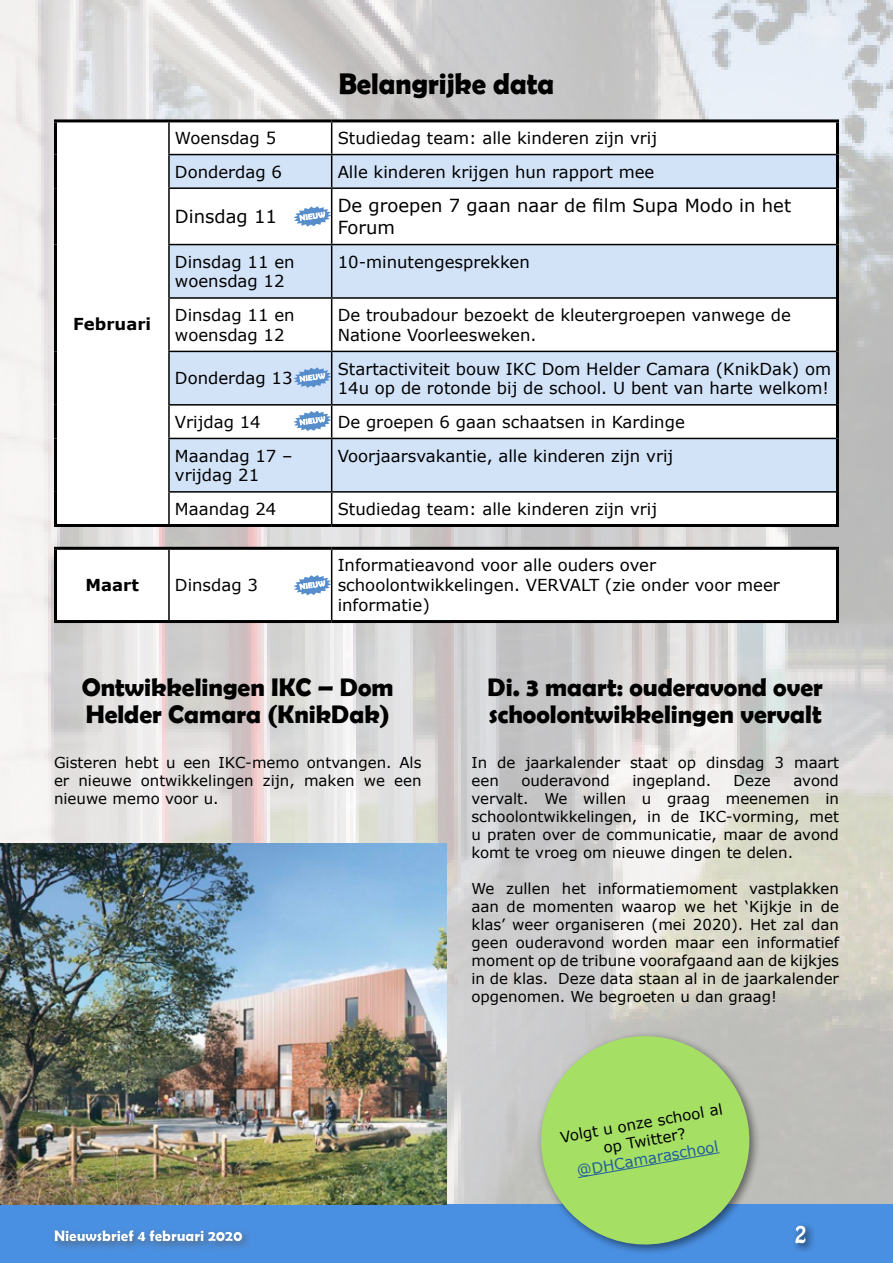
<style>
.page{position:relative;width:893px;height:1263px;background:#fff}
.page>*{position:absolute;margin:0;border:0;box-sizing:border-box;transform-origin:0 0}
.t1{font:700 30px "Berlin Sans FB Demi";color:#000;scale:.95 1}
.t2{font:700 25.5px/27px "Berlin Sans FB Demi";color:#000}
.t3{font:21px "Hobo Std";color:#fff}
.t4{font:18px/21.6px "Verdana";color:#000}
.t5{font:16.5px/19.8px "Verdana";color:#000}
.t6{font:700 16.5px "Verdana";color:#000}
.t7{font:15px/18px "Verdana";color:#000;text-align:justify}
.t8{font:700 15px "Berlin Sans FB Demi";color:#fff}
.t9{font:15px "Verdana";color:#215e9e}
</style>
<div class="page">
<img style="left:0;top:0;width:893px;height:1205px">
<div style="left:0;top:1205px;width:893px;height:58px;background:#4a90e2"></div>
<div style="left:761px;top:1203px;width:72px;height:60px;background:#fff;opacity:.75"></div>
<div style="left:52px;top:1204px;width:708px;height:59px;background:#fff;opacity:.75"></div>
<svg style="left:57px;top:122px;width:779px;height:402px"></svg>
<svg style="left:170px;top:155px;width:666px;height:336px;fill:#d2e3f8"></svg>
<hr style="left:54px;top:119px;width:115px;height:3px;background:#000">
<hr style="left:54px;top:122px;width:3px;height:33px;background:#000">
<hr style="left:169px;top:119px;width:163px;height:3px;background:#000">
<hr style="left:332px;top:119px;width:507px;height:3px;background:#000">
<hr style="left:836px;top:122px;width:3px;height:33px;background:#000">
<hr style="left:54px;top:155px;width:3px;height:33px;background:#000">
<hr style="left:836px;top:155px;width:3px;height:33px;background:#000">
<hr style="left:54px;top:188px;width:3px;height:57px;background:#000">
<hr style="left:836px;top:188px;width:3px;height:57px;background:#000">
<hr style="left:54px;top:245px;width:3px;height:53px;background:#000">
<hr style="left:836px;top:245px;width:3px;height:53px;background:#000">
<hr style="left:54px;top:298px;width:3px;height:53px;background:#000">
<hr style="left:836px;top:298px;width:3px;height:53px;background:#000">
<hr style="left:54px;top:351px;width:3px;height:54px;background:#000">
<hr style="left:836px;top:351px;width:3px;height:54px;background:#000">
<hr style="left:54px;top:405px;width:3px;height:33px;background:#000">
<hr style="left:836px;top:405px;width:3px;height:33px;background:#000">
<hr style="left:54px;top:438px;width:3px;height:54px;background:#000">
<hr style="left:836px;top:438px;width:3px;height:54px;background:#000">
<hr style="left:54px;top:492px;width:3px;height:32px;background:#000">
<hr style="left:836px;top:492px;width:3px;height:32px;background:#000">
<hr style="left:54px;top:524px;width:115px;height:3px;background:#000">
<hr style="left:169px;top:524px;width:163px;height:3px;background:#000">
<hr style="left:332px;top:524px;width:507px;height:3px;background:#000">
<hr style="left:168px;top:122px;width:2px;height:32px;background:#000">
<hr style="left:331px;top:122px;width:1px;height:32px;background:#000">
<hr style="left:168px;top:154px;width:164px;height:1px;background:#000">
<hr style="left:168px;top:155px;width:2px;height:32px;background:#000">
<hr style="left:332px;top:154px;width:504px;height:1px;background:#000">
<hr style="left:331px;top:155px;width:1px;height:32px;background:#000">
<hr style="left:168px;top:187px;width:164px;height:2px;background:#000">
<hr style="left:168px;top:189px;width:2px;height:55px;background:#000">
<hr style="left:332px;top:187px;width:504px;height:2px;background:#000">
<hr style="left:331px;top:189px;width:1px;height:55px;background:#000">
<hr style="left:168px;top:244px;width:164px;height:1px;background:#000">
<hr style="left:168px;top:245px;width:2px;height:52px;background:#000">
<hr style="left:332px;top:244px;width:504px;height:1px;background:#000">
<hr style="left:331px;top:245px;width:1px;height:52px;background:#000">
<hr style="left:168px;top:297px;width:164px;height:2px;background:#000">
<hr style="left:168px;top:299px;width:2px;height:52px;background:#000">
<hr style="left:332px;top:297px;width:504px;height:2px;background:#000">
<hr style="left:331px;top:299px;width:1px;height:52px;background:#000">
<hr style="left:168px;top:351px;width:164px;height:1px;background:#000">
<hr style="left:168px;top:352px;width:2px;height:52px;background:#000">
<hr style="left:332px;top:351px;width:504px;height:1px;background:#000">
<hr style="left:331px;top:352px;width:1px;height:52px;background:#000">
<hr style="left:168px;top:404px;width:164px;height:2px;background:#000">
<hr style="left:168px;top:406px;width:2px;height:32px;background:#000">
<hr style="left:332px;top:404px;width:504px;height:2px;background:#000">
<hr style="left:331px;top:406px;width:1px;height:32px;background:#000">
<hr style="left:168px;top:438px;width:164px;height:1px;background:#000">
<hr style="left:168px;top:439px;width:2px;height:52px;background:#000">
<hr style="left:332px;top:438px;width:504px;height:1px;background:#000">
<hr style="left:331px;top:439px;width:1px;height:52px;background:#000">
<hr style="left:168px;top:491px;width:164px;height:2px;background:#000">
<hr style="left:168px;top:493px;width:2px;height:31px;background:#000">
<hr style="left:332px;top:491px;width:504px;height:2px;background:#000">
<hr style="left:331px;top:493px;width:1px;height:31px;background:#000">
<svg style="left:57px;top:550px;width:779px;height:70px"></svg>
<hr style="left:54px;top:547px;width:115px;height:3px;background:#000">
<hr style="left:54px;top:550px;width:3px;height:70px;background:#000">
<hr style="left:169px;top:547px;width:163px;height:3px;background:#000">
<hr style="left:332px;top:547px;width:507px;height:3px;background:#000">
<hr style="left:836px;top:550px;width:3px;height:70px;background:#000">
<hr style="left:54px;top:620px;width:115px;height:3px;background:#000">
<hr style="left:169px;top:620px;width:163px;height:3px;background:#000">
<hr style="left:332px;top:620px;width:507px;height:3px;background:#000">
<hr style="left:168px;top:550px;width:2px;height:70px;background:#000">
<hr style="left:331px;top:550px;width:1px;height:70px;background:#000">
<div style="left:536px;top:1031px;width:225px;height:225px;background:#000;opacity:.49"></div>
<svg style="left:533px;top:1028px;width:225px;height:225px;fill:#a5e064"></svg>
<div style="left:577px;top:1151px;width:144px;height:27px;background:#a5e064"></div>
<svg style="left:293px;top:206px;width:39px;height:21px"></svg>
<svg style="left:293px;top:367px;width:39px;height:21px"></svg>
<svg style="left:293px;top:411px;width:39px;height:20px"></svg>
<svg style="left:293px;top:575px;width:39px;height:20px"></svg>
<img style="left:0;top:843px;width:446px;height:362px">
<p class="t6" style="left:73px;top:313px;width:80px">Februari</p>
<h1 class="t1" style="left:339px;top:66px;width:228px">Belangrijke data</h1>
<p class="t5" style="left:175px;top:128px;width:103px">Woensdag 5</p>
<p class="t5" style="left:338px;top:128px;width:321px">Studiedag team: alle kinderen zijn vrij</p>
<p class="t5" style="left:175px;top:162px;width:109px">Donderdag 6</p>
<p class="t5" style="left:338px;top:162px;width:318px">Alle kinderen krijgen hun rapport mee</p>
<p class="t4" style="left:175px;top:206px;width:104px">Dinsdag 11</p>
<p class="t4" style="left:338px;top:195px;width:455px">De groepen 7 gaan naar de film Supa Modo in het<br>Forum</p>
<p class="t5" style="left:175px;top:252px;width:121px">Dinsdag 11 en woensdag 12</p>
<p class="t5" style="left:338px;top:252px;width:194px">10-minutengesprekken</p>
<p class="t5" style="left:175px;top:305px;width:121px">Dinsdag 11 en woensdag 12</p>
<p class="t5" style="left:338px;top:305px;width:455px">De troubadour bezoekt de kleutergroepen vanwege de<br>Natione Voorleesweken.</p>
<p class="t5" style="left:175px;top:369px;width:119px">Donderdag 13</p>
<p class="t5" style="left:338px;top:359px;width:495px">Startactiviteit bouw IKC Dom Helder Camara (KnikDak) om<br>14u op de rotonde bij de school. U bent van harte welkom!</p>
<p class="t5" style="left:175px;top:412px;width:87px">Vrijdag 14</p>
<p class="t5" style="left:338px;top:412px;width:349px">De groepen 6 gaan schaatsen in Kardinge</p>
<p class="t5" style="left:175px;top:446px;width:119px">Maandag 17 – vrijdag 21</p>
<p class="t5" style="left:338px;top:446px;width:337px">Voorjaarsvakantie, alle kinderen zijn vrij</p>
<p class="t5" style="left:175px;top:499px;width:103px">Maandag 24</p>
<p class="t5" style="left:338px;top:499px;width:321px">Studiedag team: alle kinderen zijn vrij</p>
<p class="t6" style="left:86px;top:574px;width:55px">Maart</p>
<p class="t5" style="left:175px;top:575px;width:85px">Dinsdag 3</p>
<p class="t5" style="left:338px;top:556px;width:444px">Informatieavond voor alle ouders over schoolontwikkelingen. VERVALT (zie onder voor meer informatie)</p>
<h2 class="t2" style="left:82px;top:673px;width:314px">Ontwikkelingen IKC – Dom<br>Helder Camara (KnikDak)</h2>
<p class="t7" style="left:54px;top:754px;width:369px">Gisteren hebt u een IKC-memo ontvangen. Als er nieuwe ontwikkelingen zijn, maken we een nieuwe memo voor u.</p>
<h2 class="t2" style="left:487px;top:673px;width:337px">Di. 3 maart: ouderavond over schoolontwikkelingen vervalt</h2>
<p class="t7" style="left:471px;top:754px;width:369px">In de jaarkalender staat op dinsdag 3 maart een</p>
<p class="t7" style="left:471px;top:772px;width:369px;text-indent:322px">avond vervalt. We willen u graag meenemen in schoolontwikkelingen, in de IKC-vorming, met u praten over de communicatie, maar de avond komt te vroeg om nieuwe dingen te delen.</p>
<p class="t7" style="left:471px;top:880px;width:369px">We zullen het informatiemoment vastplakken aan de momenten waarop we het ‘Kijkje in de klas’ weer organiseren (mei 2020). Het zal dan geen ouderavond worden maar een informatief moment op de tribune voorafgaand aan de kijkjes in de klas. Deze data staan al in de jaarkalender opgenomen. We begroeten u dan graag!</p>
<p class="t7" style="left:521px;top:772px;width:90px">ouderavond</p>
<p class="t7" style="left:632px;top:772px;width:80px">ingepland.</p>
<p class="t7" style="left:734px;top:772px;width:39px">Deze</p>
<p class="t7" style="left:559px;top:1128px;width:166px;text-align:center;rotate:-10deg">Volgt u onze school al op Twitter?</p>
<p class="t9" style="left:575px;top:1161px;width:145px;rotate:-10deg">@DHCamaraschool</p>
<p class="t8" style="left:54px;top:1227px;width:190px">Nieuwsbrief 4 februari 2020</p>
<h3 class="t3" style="left:794px;top:1220px;width:14px">2</h3>
</div>
